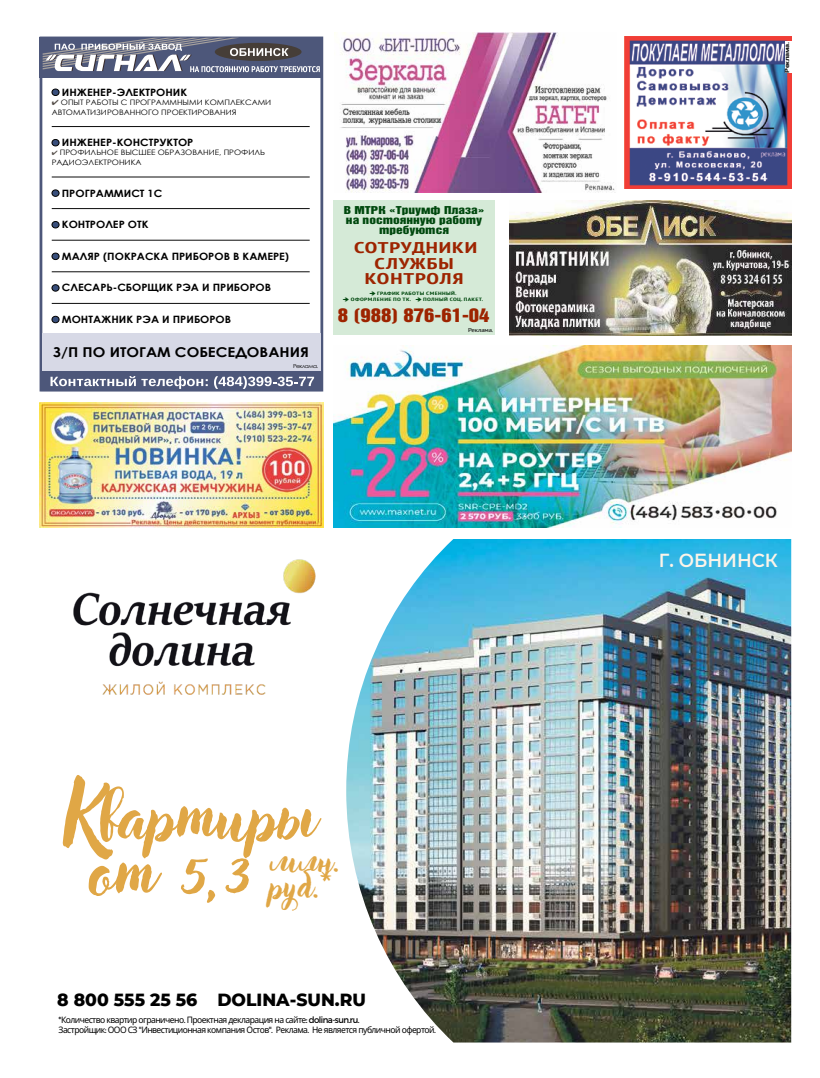
<style>
.page{position:relative;width:820px;height:1078px;background:#fff}
.page>*{position:absolute;margin:0;border:0;box-sizing:border-box;transform-origin:0 0}
.t1{font:69.2px/56.4px "Adlery Pro";color:#e0a746;scale:.96 1}
.t2{font:34.8px/26.3px "Adlery Pro";color:#e0a746;scale:.96 1}
.t3{font:19.1px "Bastion Kontrast Alt";color:#9d2400;scale:1.2 1}
.t4{font:600 18.9px "Montserrat";color:#fcf4e9;scale:.96 1}
.t5{font:800 17.9px "Montserrat";color:#000;scale:.96 1}
.t6{font:700 condensed 15.5px/15.2px "PT Sans";letter-spacing:.04em;color:#9d2400;text-align:center;scale:1.46 1}
.t7{font:700 13.5px "Century Gothic";color:#000;scale:1.11 1}
.t8{font:11px/10.4px "Bastion Kontrast Alt";color:#00480e;text-align:center;scale:1.35 1}
.t9{font:700 10.1px "Century Gothic";color:#000;scale:1.09 1}
.t10{font:8.9px/10.4px "Noto Sans";letter-spacing:-.065em;color:#000;scale:.96 1}
.t11{font:7.5px/9.6px "Century Gothic";color:#000;scale:1.09 1}
.t12{font:700 5.8px "Arial";letter-spacing:-.035em;color:#000;scale:1.27 1}
.t13{font:condensed 5.7px "PT Sans";letter-spacing:-.02em;color:#000;scale:1.46 1}
.t14{font:5.4px "Century Gothic";letter-spacing:-.08em;color:#000;scale:1.09 1}
.t15{font:700 condensed 4.7px/6.5px "PT Sans";letter-spacing:.06em;color:#00480e;scale:1.46 1}
.s1{color:#544d48}
.s2{font-family:"Montserrat";color:#111115}
.s3{font-family:"Montserrat"}
</style>
<div class="page">
<img style="left:509px;top:200px;width:282px;height:135px">
<img style="left:346px;top:539px;width:444px;height:503px">
<img style="left:73px;top:559px;width:242px;height:136px">
<img style="left:333px;top:345px;width:457px;height:182px">
<img style="left:39px;top:402px;width:284px;height:125px">
<img style="left:334px;top:32px;width:281px;height:160px">
<div style="left:333px;top:200px;width:161px;height:135px;background:#d5ead7"></div>
<img style="left:624px;top:36px;width:166px;height:152px">
<div style="left:784px;top:41px;width:7px;height:32px;background:#fff"></div>
<div style="left:40px;top:36px;width:283px;height:355px;border:3px solid #4d577a"></div>
<div style="left:39px;top:38px;width:283px;height:40px;background:#4d577a"></div>
<svg style="left:43px;top:38px;width:277px;height:34px"></svg>
<div style="left:42px;top:370px;width:279px;height:20px;background:#4d577a"></div>
<div style="left:41px;top:370px;width:280px;height:21px;border:1px solid #4d577a"></div>
<svg style="left:50px;top:376px;width:158px;height:13px"></svg>
<svg style="left:214px;top:376px;width:100px;height:13px"></svg>
<div style="left:42px;top:333px;width:278px;height:37px;background:#d7d9e6"></div>
<div style="left:52px;top:89px;width:7px;height:6px;background:#384e7b;border-radius:50%"></div>
<div style="left:52px;top:89px;width:7px;height:7px;border:1px solid #000;border-radius:50%"></div>
<div style="left:52px;top:139px;width:7px;height:7px;background:#384e7b;border-radius:50%"></div>
<div style="left:52px;top:139px;width:7px;height:7px;border:1px solid #000;border-radius:50%"></div>
<div style="left:52px;top:190px;width:7px;height:6px;background:#384e7b;border-radius:50%"></div>
<div style="left:52px;top:190px;width:7px;height:6px;border:1px solid #000;border-radius:50%"></div>
<div style="left:52px;top:221px;width:7px;height:7px;background:#384e7b;border-radius:50%"></div>
<div style="left:52px;top:221px;width:7px;height:7px;border:1px solid #000;border-radius:50%"></div>
<div style="left:52px;top:253px;width:7px;height:6px;background:#384e7b;border-radius:50%"></div>
<div style="left:52px;top:253px;width:7px;height:7px;border:1px solid #000;border-radius:50%"></div>
<div style="left:52px;top:284px;width:7px;height:7px;background:#384e7b;border-radius:50%"></div>
<div style="left:52px;top:284px;width:7px;height:7px;border:1px solid #000;border-radius:50%"></div>
<div style="left:52px;top:316px;width:7px;height:7px;background:#384e7b;border-radius:50%"></div>
<div style="left:52px;top:316px;width:7px;height:7px;border:1px solid #000;border-radius:50%"></div>
<hr style="left:52px;top:126px;width:257px;height:1px;background:#000">
<hr style="left:52px;top:176px;width:257px;height:1px;background:#000">
<hr style="left:52px;top:208px;width:257px;height:1px;background:#000">
<hr style="left:52px;top:240px;width:257px;height:1px;background:#000">
<hr style="left:52px;top:271px;width:257px;height:1px;background:#000">
<hr style="left:52px;top:303px;width:257px;height:1px;background:#000">
<p class="t9" style="left:62px;top:84px;width:116px">ИНЖЕНЕР-ЭЛЕКТРОНИК</p>
<p class="t11" style="left:52px;top:97px;width:203px"><span class="s1">✔</span> ОПЫТ РАБОТЫ С ПРОГРАММНЫМИ КОМПЛЕКСАМИ<br>АВТОМАТИЗИРОВАННОГО ПРОЕКТИРОВАНИЯ</p>
<p class="t9" style="left:62px;top:135px;width:122px">ИНЖЕНЕР-КОНСТРУКТОР</p>
<p class="t11" style="left:52px;top:148px;width:197px"><span class="s1">✔</span> ПРОФИЛЬНОЕ ВЫСШЕЕ ОБРАЗОВАНИЕ, ПРОФИЛЬ<br>РАДИОЭЛЕКТРОНИКА</p>
<p class="t9" style="left:62px;top:185px;width:94px">ПРОГРАММИСТ 1С</p>
<p class="t9" style="left:62px;top:217px;width:81px">КОНТРОЛЕР ОТК</p>
<p class="t9" style="left:62px;top:248px;width:210px">МАЛЯР (ПОКРАСКА ПРИБОРОВ В КАМЕРЕ)</p>
<p class="t9" style="left:62px;top:280px;width:193px">СЛЕСАРЬ-СБОРЩИК РЭА И ПРИБОРОВ</p>
<p class="t9" style="left:62px;top:311px;width:157px">МОНТАЖНИК РЭА И ПРИБОРОВ</p>
<h3 class="t7" style="left:53px;top:342px;width:232px">З/П ПО ИТОГАМ СОБЕСЕДОВАНИЯ</h3>
<p class="t14" style="left:293px;top:362px;width:24px">Реклама.</p>
<p class="t8" style="left:343px;top:204px;width:106px">В МТРК «Триумф Плаза» на постоянную работу требуются</p>
<h3 class="t6" style="left:354px;top:240px;width:86px">СОТРУДНИКИ<br>СЛУЖБЫ<br>КОНТРОЛЯ</h3>
<p class="t15" style="left:350px;top:290px;width:74px;text-indent:26px">ГРАФИК РАБОТЫ СМЕННЫЙ.<br>ОФОРМЛЕНИЕ ПО ТК.</p>
<p class="t15" style="left:423px;top:296px;width:43px">ПОЛНЫЙ СОЦ. ПАКЕТ.</p>
<p class="t13" style="left:468px;top:326px;width:19px">Реклама.</p>
<h3 class="t3" style="left:338px;top:305px;width:128px">8 (988) 876-61-04</h3>
<h1 class="t1" style="left:89px;top:784px;width:238px;text-indent:-24px">Квартиры от 5,3</h1>
<h2 class="t2" style="left:269px;top:845px;width:76px">млн. руб.*</h2>
<h3 class="t5" style="left:57px;top:986px;width:323px">8 800 555 25 56 DOLINA-SUN.RU</h3>
<p class="t10" style="left:59px;top:1014px;width:394px"><span class="s2">*</span>Количество квартир ограничено<span class="s2">.</span> Проектная декларация на сайте<span class="s3">: dolina-sun.ru.<br></span>Застройщик<span class="s2">:</span> ООО СЗ <span class="s2">"</span>Инвестиционная компания Остов<span class="s2">".</span> Реклама<span class="s2">.</span> Не является публичной офертой<span class="s2">.</span></p>
<p class="t12" style="left:782px;top:73px;width:26px;rotate:-90deg">Реклама.</p>
<h3 class="t4" style="left:658px;top:547px;width:125px">Г. ОБНИНСК</h3>
</div>
